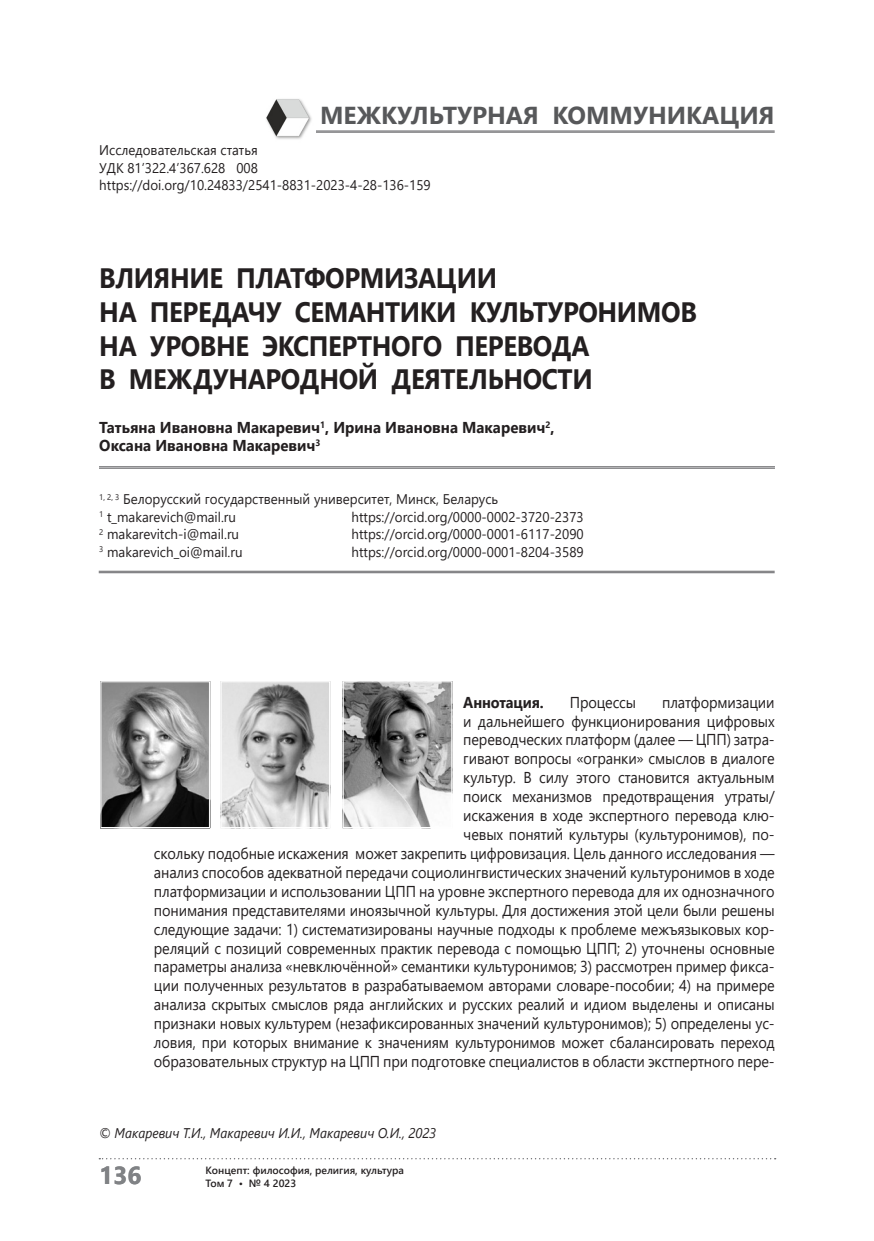
<style>
.page{position:relative;width:874px;height:1241px;background:#fff}
.page>*{position:absolute;margin:0;border:0;box-sizing:border-box;transform-origin:0 0}
.t1{font:700 28px/33.6px "Segoe UI";letter-spacing:-.015em;color:#231f20;scale:.92 1}
.t2{font:700 24.5px "Segoe UI";color:#57585a}
.t3{font:700 24.5px "Segoe UI";color:#808285}
.t4{font:15.75px/18.9px "Segoe UI";letter-spacing:-.01em;color:#231f20;text-align:right;scale:.92 1}
.t5{font:700 15.75px "Segoe UI";color:#231f20;scale:.95 1}
.t6{font:700 15.75px "Segoe UI";color:#231f20;scale:.92 1}
.t7{font:14px "Segoe UI";color:#231f20;scale:.95 1}
.t8{font:italic 14px "Segoe UI";color:#231f20;scale:.92 1}
.t9{font:600 10.5px/12.6px "Segoe UI";color:#231f20}
</style>
<div class="page">
<svg style="left:99px;top:1158px;width:676px;height:1px"></svg>
<hr style="left:294px;top:132px;width:480px;height:1px;background:#636366">
<hr style="left:294px;top:131px;width:480px;height:1px;background:#636366">
<hr style="left:99px;top:468px;width:675px;height:1px;background:#636366">
<hr style="left:99px;top:466px;width:675px;height:1px;background:#636366">
<img style="left:266px;top:99px;width:50px;height:40px">
<svg style="left:100px;top:681px;width:111px;height:148px;background:#888"></svg>
<div style="left:101px;top:681px;width:108px;height:146px;border:1px solid #fff"></div>
<hr style="left:99px;top:572px;width:675px;height:1px;background:#636366">
<hr style="left:99px;top:571px;width:675px;height:1px;background:#636366">
<svg style="left:220px;top:681px;width:111px;height:148px;background:#bcbcbc"></svg>
<div style="left:221px;top:681px;width:108px;height:146px;border:1px solid #fff"></div>
<svg style="left:342px;top:681px;width:111px;height:148px;background:#9b9b9b"></svg>
<div style="left:343px;top:681px;width:108px;height:146px;border:1px solid #fff"></div>
<p class="t2" style="left:320px;top:92px;width:456px">МЕЖКУЛЬТУРНАЯ КОММУНИКАЦИЯ</p>
<p class="t7" style="left:99px;top:137px;width:168px">Исследовательская статья</p>
<p class="t7" style="left:99px;top:154px;width:168px">УДК 81’322.4’367.628 008</p>
<p class="t7" style="left:99px;top:172px;width:350px">https://doi.org/10.24833/2541-8831-2023-4-28-136-159</p>
<p class="t1" style="left:99px;top:259px;width:650px">ВЛИЯНИЕ ПЛАТФОРМИЗАЦИИ<br>НА ПЕРЕДАЧУ СЕМАНТИКИ КУЛЬТУРОНИМОВ<br>НА УРОВНЕ ЭКСПЕРТНОГО ПЕРЕВОДА<br>В МЕЖДУНАРОДНОЙ ДЕЯТЕЛЬНОСТИ</p>
<p class="t5" style="left:99px;top:413px;width:480px">Татьяна Ивановна Макаревич<sup>1</sup>, Ирина Ивановна Макаревич<sup>2</sup>,</p>
<p class="t5" style="left:99px;top:430px;width:234px">Оксана Ивановна Макаревич<sup>3</sup></p>
<p class="t7" style="left:99px;top:486px;width:421px"><sup>1,</sup> <sup>2,</sup> <sup>3</sup> Белорусский государственный университет, Минск, Беларусь</p>
<p class="t7" style="left:99px;top:503px;width:145px"><sup>1</sup> t_makarevich@mail.ru</p>
<p class="t7" style="left:351px;top:503px;width:246px">https://orcid.org/0000-0002-3720-2373</p>
<p class="t7" style="left:99px;top:521px;width:149px"><sup>2</sup> makarevitch-i@mail.ru</p>
<p class="t7" style="left:351px;top:521px;width:246px">https://orcid.org/0000-0001-6117-2090</p>
<p class="t7" style="left:99px;top:538px;width:152px"><sup>3</sup> makarevich_oi@mail.ru</p>
<p class="t7" style="left:351px;top:538px;width:246px">https://orcid.org/0000-0001-8204-3589</p>
<p class="t4" style="left:154px;top:691px;width:676px">платформизации<br>и дальнейшего функционирования цифровых<br>переводческих платформ (далее — ЦПП) затра-<br>гивают вопросы «огранки» смыслов в диалоге<br>культур. В силу этого становится актуальным<br>поиск механизмов предотвращения утраты/<br>искажения в ходе экспертного перевода клю-<br>чевых понятий культуры (культуронимов), по-<br>скольку подобные искажения может закрепить цифровизация. Цель данного исследования — анализ способов адекватной передачи социолингвистических значений культуронимов в ходе платформизации и использовании ЦПП на уровне экспертного перевода для их однозначного понимания представителями иноязычной культуры. Для достижения этой цели были решены следующие задачи: 1) систематизированы научные подходы к проблеме межъязыковых кор&shy;реляций с позиций современных практик перевода с помощью ЦПП; 2) уточнены основные параметры анализа «невключённой» семантики культуронимов; 3) рассмотрен пример фикса&shy;ции полученных результатов в разрабатываемом авторами словаре-пособии; 4) на примере анализа скрытых смыслов ряда английских и русских реалий и идиом выделены и описаны признаки новых культурем (незафиксированных значений культуронимов); 5) определены ус&shy;ловия, при которых внимание к значениям культуронимов может сбалансировать переход образовательных структур на ЦПП при подготовке специалистов в области экстпертного пере-</p>
<p class="t6" style="left:463px;top:687px;width:89px">Аннотация.</p>
<p class="t4" style="left:569px;top:691px;width:74px">Процессы</p>
<p class="t8" style="left:99px;top:1119px;width:367px">© Макаревич Т.И., Макаревич И.И., Макаревич О.И., 2023</p>
<h2 class="t3" style="left:99px;top:1152px;width:44px">136</h2>
<p class="t9" style="left:205px;top:1163px;width:200px">Концепт: философия, религия, культура<br>Том 7 • № 4 2023</p>
</div>
